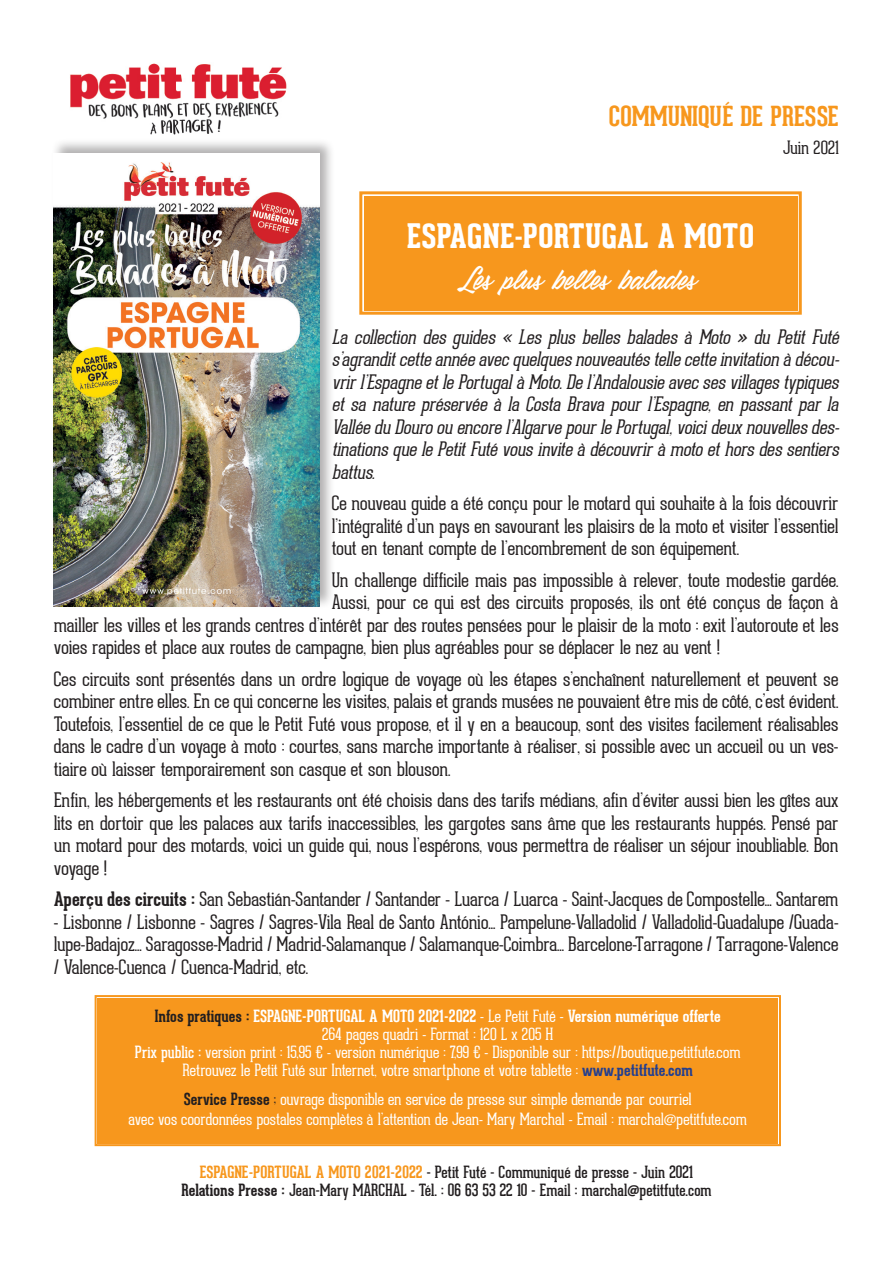
<style>
.page{position:relative;width:893px;height:1263px;background:#fff}
.page>*{position:absolute;margin:0;border:0;box-sizing:border-box;transform-origin:0 0}
.t1{font:800 33px "Geared Slab";color:#fff}
.t2{font:33px "Good Hood";color:#fff}
.t3{font:700 27px "Geared Slab";color:#f7971d}
.t4{font:100 19.5px/22.5px "Geared Slab";letter-spacing:-.005em;color:#231f20;text-align:justify}
.t5{font:italic 100 19.5px/22.5px "Geared Slab";color:#231f20;text-align:justify}
.t6{font:100 18px "Geared Slab";letter-spacing:-.005em;color:#231f20}
.t7{font:100 16.5px/18px "Geared Slab";letter-spacing:-.005em;color:#fff;text-align:center}
.t8{font:16.5px/18px "Geared Slab";color:#231f20;text-align:center}
.s1{font-weight:700}
.s2{font-weight:700;color:#231f20}
.s3{font-weight:400}
.s4{font-weight:700;color:#253f8e}
.s5{color:#231f20}
.s6{font-weight:700;color:#f7971d}
</style>
<div class="page">
<img style="left:70px;top:63px;width:217px;height:72px">
<div style="left:51px;top:138px;width:284px;height:471px;background:#231f20;opacity:.35"></div>
<img style="left:54px;top:153px;width:265px;height:454px">
<div style="left:94px;top:995px;width:687px;height:152px;background:#f7971d"></div>
<div style="left:99px;top:999px;width:678px;height:143px;border:2px solid #f7971d"></div>
<div style="left:359px;top:191px;width:443px;height:124px;background:#f7971d"></div>
<div style="left:365px;top:197px;width:431px;height:112px;border:3px solid #f7971d"></div>
<h2 class="t3" style="left:609px;top:100px;width:231px">COMMUNIQUÉ DE PRESSE</h2>
<p class="t6" style="left:783px;top:137px;width:57px">Juin 2021</p>
<h1 class="t1" style="left:407px;top:217px;width:349px">ESPAGNE-PORTUGAL A MOTO</h1>
<h1 class="t2" style="left:463px;top:260px;width:237px">Les plus belles balades</h1>
<p class="t5" style="left:332px;top:326px;width:513px">La collection des guides « Les plus belles balades à Moto » du Petit Futé s’agranditcetteannéeavecquelquesnouveautéstellecetteinvitation àdécou&shy;vrirl’EspagneetlePortugalàMoto.Del’Andalousieavecsesvillagestypiques et sa nature préservée à la Costa Brava pour l’Espagne, en passant par la Valléedu Douroou encorel’AlgarvepourlePortugal,voicideuxnouvellesdes&shy;tinationsquelePetitFutévousinviteàdécouvriràmotoethorsdessentiers battus.</p>
<p class="t4" style="left:332px;top:492px;width:508px">Ce nouveau guide a été conçu pour le motard qui souhaite à la fois découvrir l’intégralité d’un pays en savourant les plaisirs de la moto et visiter l’essentiel tout en tenant compte de l’encombrement de son équipement.</p>
<p class="t4" style="left:332px;top:569px;width:508px">Un challenge difficile mais pas impossible à relever, toute modestie gardée.</p>
<p class="t4" style="left:332px;top:591px;width:508px">Aussi, pour ce qui est des circuits proposés, ils ont été conçus de façon à</p>
<p class="t4" style="left:54px;top:614px;width:786px">mailler les villes et les grands centres d’intérêt par des routes pensées pour le plaisir de la moto : exit l’autoroute et les</p>
<p class="t4" style="left:54px;top:636px;width:667px">voies rapides et place aux routes de campagne, bien plus agréables pour se déplacer le nez au vent !</p>
<p class="t4" style="left:54px;top:668px;width:786px">Ces circuits sont présentés dans un ordre logique de voyage où les étapes s’enchaînent naturellement et peuvent se combiner entre elles. En ce qui concerne les visites, palais et grands musées ne pouvaient être mis de côté, c’est évident.<br>Toutefois, l’essentiel de ce que le Petit Futé vous propose, et il y en a beaucoup, sont des visites facilement réalisables dans le cadre d’un voyage à moto : courtes, sans marche importante à réaliser, si possible avec un accueil ou un ves&shy;tiaire où laisser temporairement son casque et son blouson.</p>
<p class="t4" style="left:54px;top:789px;width:786px">Enfin, les hébergements et les restaurants ont été choisis dans des tarifs médians, afin d’éviter aussi bien les gîtes aux lits en dortoir que les palaces aux tarifs inaccessibles, les gargotes sans âme que les restaurants huppés. Pensé par un motard pour des motards, voici un guide qui, nous l’espérons, vous permettra de réaliser un séjour inoubliable. Bon voyage !</p>
<p class="t4" style="left:54px;top:888px;width:786px"><span class="s1">Aperçu des circuits :</span> San Sebastián-Santander / Santander - Luarca / Luarca - Saint-Jacques de Compostelle... Santarem</p>
<p class="t4" style="left:54px;top:911px;width:786px">- Lisbonne / Lisbonne - Sagres / Sagres-Vila Real de Santo António... Pampelune-Valladolid / Valladolid-Guadalupe /Guada&shy;lupe-Badajoz... Saragosse-Madrid / Madrid-Salamanque / Salamanque-Coimbra... Barcelone-Tarragone / Tarragone-Valence / Valence-Cuenca / Cuenca-Madrid, etc.</p>
<p class="t7" style="left:135px;top:1008px;width:607px"><span class="s2">Infos pratiques :</span> <span class="s1">ESPAGNE-PORTUGAL A MOTO 2021-2022</span> - Le Petit Futé - <span class="s1">Version numérique offerte<br></span>264 pages quadri - Format : 120 L x 205 H<br><span class="s3">Prix public :</span> version print : 15,95 € - version numérique : 7,99 € - Disponible sur : https://boutique.petitfute.com Retrouvez le Petit Futé sur Internet, votre smartphone et votre tablette : <span class="s4">www.petitfute.com</span></p>
<p class="t7" style="left:129px;top:1090px;width:620px;line-height:19.8px"><span class="s2">Service Presse</span> <span class="s5">;</span> ouvrage disponible en service de presse sur simple demande par courriel<br>avec vos coordonnées postales complètes à l’attention de Jean- Mary Marchal - Email : marchal@petitfute.com</p>
<p class="t8" style="left:181px;top:1163px;width:532px"><span class="s6">ESPAGNE-PORTUGAL A MOTO 2021-2022</span> - Petit Futé - Communiqué de presse - Juin 2021<br><span class="s1">Relations Presse :</span> Jean-Mary MARCHAL - Tél. : 06 63 53 22 10 - Email : marchal@petitfute.com</p>
</div>
